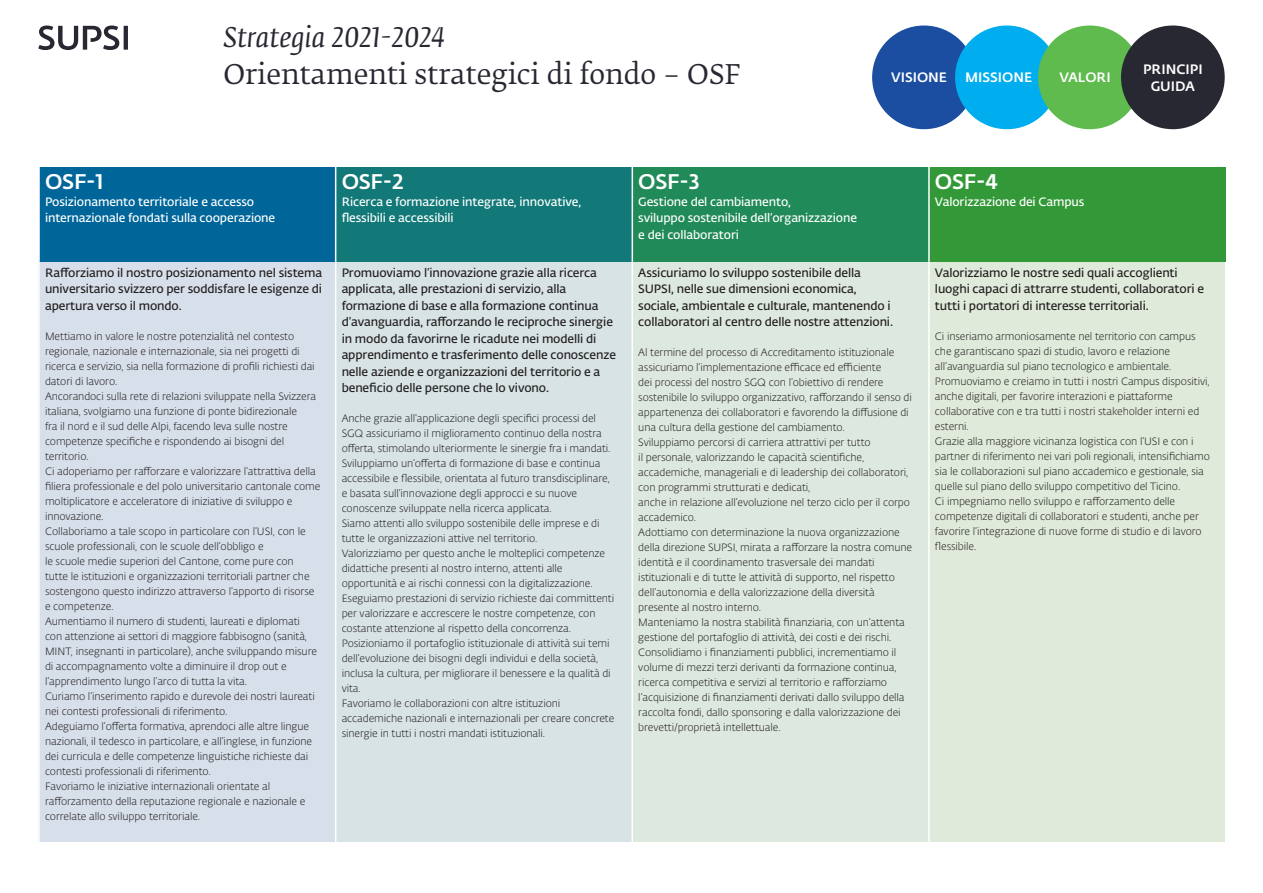
<style>
.page{position:relative;width:1263px;height:893px;background:#fff}
.page>*{position:absolute;margin:0;border:0;box-sizing:border-box;transform-origin:0 0}
.t1{font:27px "SUPSI Fedra Serif";color:#282833}
.t2{font:27px "SUPSI Fedra Ser Book Ita";color:#282833}
.t3{font:500 21px "SUPSI Fedra Sans";letter-spacing:-.01em;color:#fff}
.t4{font:500 13.5px/16.5px "SUPSI Fedra Sans";color:#fff;text-align:center}
.t5{font:600 12px/16.5px "SUPSI Fedra Sans";letter-spacing:-.01em;color:#231f20}
.t6{font:600 12px/16.5px "SUPSI Fedra Sans";letter-spacing:-.01em;color:#fff}
.t7{font:300 10.5px/15px "SUPSI Fedra Sans";letter-spacing:-.01em;color:#231f20}
</style>
<div class="page">
<div style="left:38px;top:259px;width:297px;height:583px;background:#d7dfea"></div>
<div style="left:335px;top:259px;width:296px;height:583px;background:#d8e3e5"></div>
<div style="left:631px;top:259px;width:297px;height:583px;background:#dde8de"></div>
<div style="left:928px;top:259px;width:297px;height:583px;background:#dfeada"></div>
<svg style="left:38px;top:26px;width:90px;height:24px"></svg>
<div style="left:39px;top:167px;width:297px;height:94px;background:#069"></div>
<div style="left:336px;top:167px;width:296px;height:94px;background:#127878"></div>
<div style="left:632px;top:167px;width:297px;height:94px;background:#218a59"></div>
<div style="left:929px;top:167px;width:296px;height:94px;background:#339938"></div>
<hr style="left:38px;top:167px;width:2px;height:94px;background:#fff">
<hr style="left:335px;top:167px;width:1px;height:94px;background:#fff">
<hr style="left:631px;top:167px;width:2px;height:94px;background:#fff">
<hr style="left:928px;top:167px;width:2px;height:94px;background:#fff">
<hr style="left:335px;top:261px;width:1px;height:581px;background:#fff">
<hr style="left:631px;top:261px;width:2px;height:581px;background:#fff">
<hr style="left:928px;top:261px;width:2px;height:581px;background:#fff">
<hr style="left:38px;top:261px;width:2px;height:581px;background:#fff">
<div style="left:872px;top:26px;width:104px;height:103px;background:#1b4ea1;border-radius:50%"></div>
<div style="left:955px;top:26px;width:104px;height:103px;background:#00aeef;border-radius:50%"></div>
<div style="left:1038px;top:26px;width:104px;height:103px;background:#5fbb4e;border-radius:50%"></div>
<div style="left:1121px;top:26px;width:104px;height:103px;background:#282833;border-radius:50%"></div>
<h1 class="t2" style="left:224px;top:21px;width:223px">Strategia 2021-2024</h1>
<h1 class="t1" style="left:224px;top:59px;width:518px">Orientamenti strategici di fondo – OSF</h1>
<h2 class="t3" style="left:45px;top:166px;width:60px">OSF-1</h2>
<p class="t6" style="left:45px;top:193px;width:232px">Posizionamento territoriale e accesso internazionale fondati sulla cooperazione</p>
<h2 class="t3" style="left:342px;top:166px;width:64px">OSF-2</h2>
<p class="t6" style="left:342px;top:193px;width:241px">Ricerca e formazione integrate, innovative, flessibili e accessibili</p>
<h2 class="t3" style="left:638px;top:166px;width:63px">OSF-3</h2>
<p class="t6" style="left:638px;top:193px;width:220px">Gestione del cambiamento,<br>sviluppo sostenibile dell’organizzazione e dei collaboratori</p>
<p class="t4" style="left:891px;top:68px;width:57px">VISIONE</p>
<p class="t4" style="left:965px;top:68px;width:69px">MISSIONE</p>
<p class="t4" style="left:1059px;top:68px;width:53px">VALORI</p>
<p class="t4" style="left:1143px;top:60px;width:61px">PRINCIPI<br>GUIDA</p>
<h2 class="t3" style="left:935px;top:166px;width:65px">OSF-4</h2>
<p class="t6" style="left:935px;top:193px;width:151px">Valorizzazione dei Campus</p>
<p class="t5" style="left:45px;top:264px;width:279px;text-align:justify">Rafforziamo il nostro posizionamento nel sistema universitario svizzero per soddisfare le esigenze di apertura verso il mondo.</p>
<p class="t7" style="left:45px;top:328px;width:277px">Mettiamo in valore le nostre potenzialità nel contesto regionale, nazionale e internazionale, sia nei progetti di ricerca e servizio, sia nella formazione di profili richiesti dai datori di lavoro.<br>Ancorandoci sulla rete di relazioni sviluppate nella Svizzera italiana, svolgiamo una funzione di ponte bidirezionale<br>fra il nord e il sud delle Alpi, facendo leva sulle nostre competenze specifiche e rispondendo ai bisogni del territorio.<br>Ci adoperiamo per rafforzare e valorizzare l’attrattiva della filiera professionale e del polo universitario cantonale come moltiplicatore e acceleratore di iniziative di sviluppo e innovazione.<br>Collaboriamo a tale scopo in particolare con l’USI, con le scuole professionali, con le scuole dell’obbligo e<br>le scuole medie superiori del Cantone, come pure con<br>tutte le istituzioni e organizzazioni territoriali partner che sostengono questo indirizzo attraverso l’apporto di risorse e competenze.<br>Aumentiamo il numero di studenti, laureati e diplomati<br>con attenzione ai settori di maggiore fabbisogno (sanità, MINT, insegnanti in particolare), anche sviluppando misure di accompagnamento volte a diminuire il drop out e l’apprendimento lungo l’arco di tutta la vita.<br>Curiamo l’inserimento rapido e durevole dei nostri laureati nei contesti professionali di riferimento.<br>Adeguiamo l’offerta formativa, aprendoci alle altre lingue nazionali, il tedesco in particolare, e all’inglese, in funzione dei curricula e delle competenze linguistiche richieste dai contesti professionali di riferimento.<br>Favoriamo le iniziative internazionali orientate al rafforzamento della reputazione regionale e nazionale e correlate allo sviluppo territoriale.</p>
<p class="t5" style="left:342px;top:264px;width:276px">Promuoviamo l’innovazione grazie alla ricerca applicata, alle prestazioni di servizio, alla formazione di base e alla formazione continua d’avanguardia, rafforzando le reciproche sinergie in modo da favorirne le ricadute nei modelli di apprendimento e trasferimento delle conoscenze nelle aziende e organizzazioni del territorio e a beneficio delle persone che lo vivono.</p>
<p class="t7" style="left:342px;top:411px;width:274px">Anche grazie all’applicazione degli specifici processi del SGQ assicuriamo il miglioramento continuo della nostra offerta, stimolando ulteriormente le sinergie fra i mandati.<br>Sviluppiamo un’offerta di formazione di base e continua accessibile e flessibile, orientata al futuro transdisciplinare, e basata sull’innovazione degli approcci e su nuove conoscenze sviluppate nella ricerca applicata.<br>Siamo attenti allo sviluppo sostenibile delle imprese e di tutte le organizzazioni attive nel territorio.<br>Valorizziamo per questo anche le molteplici competenze didattiche presenti al nostro interno, attenti alle opportunità e ai rischi connessi con la digitalizzazione.<br>Eseguiamo prestazioni di servizio richieste dai committenti per valorizzare e accrescere le nostre competenze, con costante attenzione al rispetto della concorrenza.<br>Posizioniamo il portafoglio istituzionale di attività sui temi dell’evoluzione dei bisogni degli individui e della società, inclusa la cultura, per migliorare il benessere e la qualità di vita.<br>Favoriamo le collaborazioni con altre istituzioni accademiche nazionali e internazionali per creare concrete sinergie in tutti i nostri mandati istituzionali.</p>
<p class="t5" style="left:638px;top:264px;width:256px">Assicuriamo lo sviluppo sostenibile della SUPSI, nelle sue dimensioni economica, sociale, ambientale e culturale, mantenendo i collaboratori al centro delle nostre attenzioni.</p>
<p class="t7" style="left:638px;top:345px;width:275px">Al termine del processo di Accreditamento istituzionale assicuriamo l’implementazione efficace ed efficiente<br>dei processi del nostro SGQ con l’obiettivo di rendere sostenibile lo sviluppo organizzativo, rafforzando il senso di appartenenza dei collaboratori e favorendo la diffusione di una cultura della gestione del cambiamento.<br>Sviluppiamo percorsi di carriera attrattivi per tutto<br>il personale, valorizzando le capacità scientifiche, accademiche, manageriali e di leadership dei collaboratori, con programmi strutturati e dedicati,<br>anche in relazione all’evoluzione nel terzo ciclo per il corpo accademico.<br>Adottiamo con determinazione la nuova organizzazione della direzione SUPSI, mirata a rafforzare la nostra comune identità e il coordinamento trasversale dei mandati istituzionali e di tutte le attività di supporto, nel rispetto dell’autonomia e della valorizzazione della diversità presente al nostro interno.<br>Manteniamo la nostra stabilità finanziaria, con un’attenta gestione del portafoglio di attività, dei costi e dei rischi.<br>Consolidiamo i finanziamenti pubblici, incrementiamo il volume di mezzi terzi derivanti da formazione continua, ricerca competitiva e servizi al territorio e rafforziamo l’acquisizione di finanziamenti derivati dallo sviluppo della raccolta fondi, dallo sponsoring e dalla valorizzazione dei brevetti/proprietà intellettuale.</p>
<p class="t5" style="left:935px;top:264px;width:271px">Valorizziamo le nostre sedi quali accoglienti luoghi capaci di attrarre studenti, collaboratori e tutti i portatori di interesse territoriali.</p>
<p class="t7" style="left:935px;top:328px;width:276px">Ci inseriamo armoniosamente nel territorio con campus che garantiscano spazi di studio, lavoro e relazione all’avanguardia sul piano tecnologico e ambientale.<br>Promuoviamo e creiamo in tutti i nostri Campus dispositivi, anche digitali, per favorire interazioni e piattaforme collaborative con e tra tutti i nostri stakeholder interni ed esterni.<br>Grazie alla maggiore vicinanza logistica con l’USI e con i partner di riferimento nei vari poli regionali, intensifichiamo sia le collaborazioni sul piano accademico e gestionale, sia quelle sul piano dello sviluppo competitivo del Ticino.<br>Ci impegniamo nello sviluppo e rafforzamento delle competenze digitali di collaboratori e studenti, anche per favorire l’integrazione di nuove forme di studio e di lavoro flessibile.</p>
</div>
